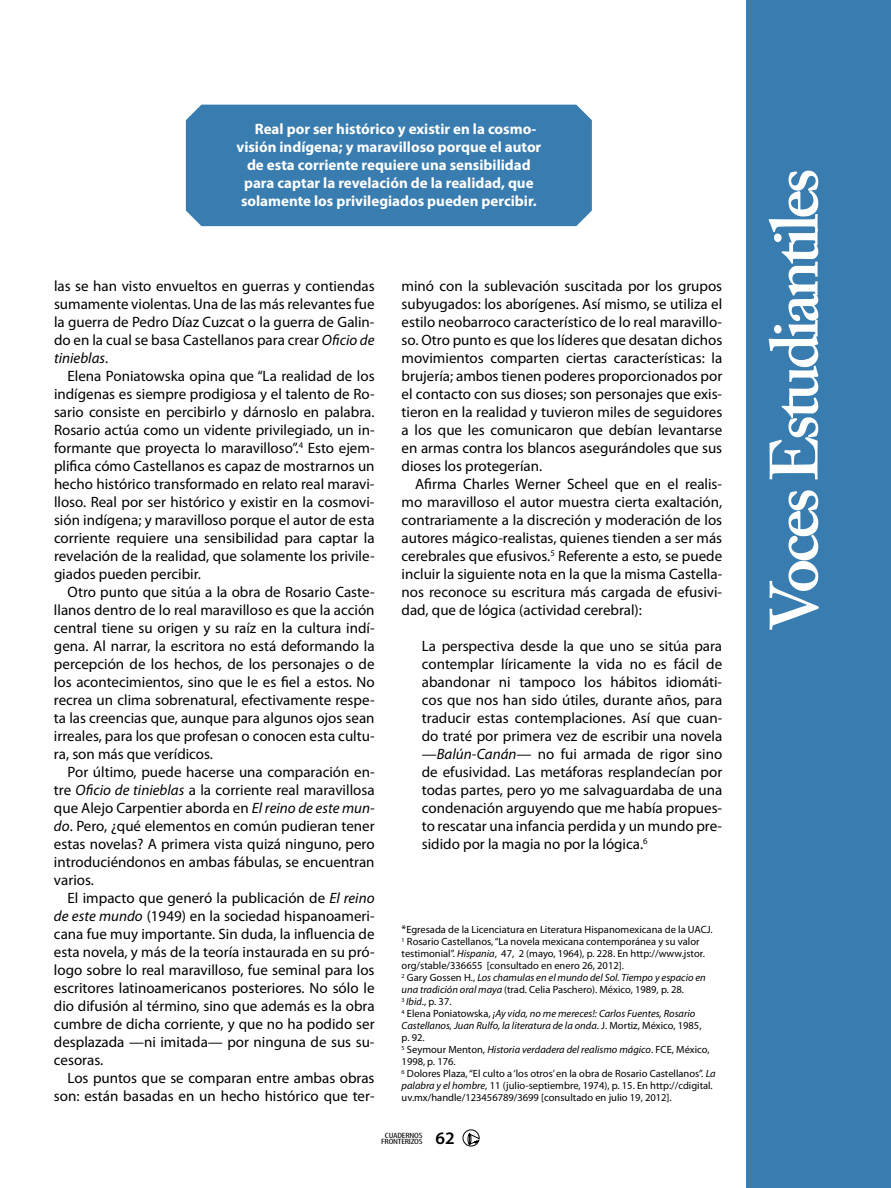
<style>
.page{position:relative;width:891px;height:1188px;background:#fff}
.page>*{position:absolute;margin:0;border:0;box-sizing:border-box;transform-origin:0 0}
.t1{font:600 67.5px "Adobe Caslon Pro";letter-spacing:-.06em;color:#fff}
.t2{font:600 17.7px "Myriad Pro";color:#000}
.t3{font:15px/18px "Myriad Pro";color:#000;text-align:justify}
.t4{font:700 15px "Myriad Pro";color:#fff}
.t5{font:10.5px/12px "Myriad Pro";color:#000}
.t6{font:condensed 7.65px/6px "Myriad Pro";letter-spacing:-.02em;color:#000;text-align:center;scale:1.37 1}
.s1{font-style:italic}
.s2{font-size:11.4px}
</style>
<div class="page">
<div style="left:747px;top:0;width:144px;height:1188px;background:#397db0"></div>
<div style="left:186px;top:105px;width:406px;height:121px;background:#397db0"></div>
<svg style="left:463px;top:1129px;width:17px;height:17px"></svg>
<p class="t4" style="left:255px;top:119px;width:283px">Real por ser histórico y existir en la cosmo-</p>
<p class="t4" style="left:236px;top:137px;width:306px">visión indígena; y maravilloso porque el autor</p>
<p class="t4" style="left:247px;top:155px;width:285px">de esta corriente requiere una sensibilidad</p>
<p class="t4" style="left:244px;top:173px;width:291px">para captar la revelación de la realidad, que</p>
<p class="t4" style="left:241px;top:191px;width:297px">solamente los privilegiados pueden percibir.</p>
<p class="t3" style="left:54px;top:277px;width:322px">las se han visto envueltos en guerras y contiendas sumamente violentas. Una de las más relevantes fue la guerra de Pedro Díaz Cuzcat o la guerra de Galin&shy;do en la cual se basa Castellanos para crear <span class="s1">Oficio de tinieblas</span>.</p>
<p class="t3" style="left:54px;top:367px;width:322px;text-indent:14px">Elena Poniatowska opina que “La realidad de los indígenas es siempre prodigiosa y el talento de Ro&shy;sario consiste en percibirlo y dárnoslo en palabra.<br>Rosario actúa como un vidente privilegiado, un in&shy;formante que proyecta lo maravilloso”.<sup>4</sup> Esto ejem&shy;plifica cómo Castellanos es capaz de mostrarnos un hecho histórico transformado en relato real maravi&shy;lloso. Real por ser histórico y existir en la cosmovi&shy;sión indígena; y maravilloso porque el autor de esta corriente requiere una sensibilidad para captar la revelación de la realidad, que solamente los privile&shy;giados pueden percibir.</p>
<p class="t3" style="left:54px;top:583px;width:322px;text-indent:14px">Otro punto que sitúa a la obra de Rosario Caste&shy;llanos dentro de lo real maravilloso es que la acción central tiene su origen y su raíz en la cultura indí&shy;gena. Al narrar, la escritora no está deformando la percepción de los hechos, de los personajes o de los acontecimientos, sino que le es fiel a estos. No recrea un clima sobrenatural, efectivamente respe&shy;ta las creencias que, aunque para algunos ojos sean irreales, para los que profesan o conocen esta cultu&shy;ra, son más que verídicos.</p>
<p class="t3" style="left:54px;top:763px;width:322px;text-indent:13px">Por último, puede hacerse una comparación en&shy;tre <span class="s1">Oficio de tinieblas</span> a la corriente real maravillosa que Alejo Carpentier aborda en <span class="s1">El reino de este mun&shy;do</span>. Pero, ¿qué elementos en común pudieran tener estas novelas? A primera vista quizá ninguno, pero introduciéndonos en ambas fábulas, se encuentran varios.</p>
<p class="t3" style="left:54px;top:889px;width:322px;text-indent:13px">El impacto que generó la publicación de <span class="s1">El reino de este mundo</span> (1949) en la sociedad hispanoameri&shy;cana fue muy importante. Sin duda, la influencia de esta novela, y más de la teoría instaurada en su pró&shy;logo sobre lo real maravilloso, fue seminal para los escritores latinoamericanos posteriores. No sólo le dio difusión al término, sino que además es la obra cumbre de dicha corriente, y que no ha podido ser desplazada —ni imitada— por ninguna de sus su&shy;cesoras.</p>
<p class="t3" style="left:54px;top:1069px;width:322px;text-align:right">Los puntos que se comparan entre ambas obras son: están basadas en un hecho histórico que ter-</p>
<p class="t3" style="left:402px;top:277px;width:322px">minó con la sublevación suscitada por los grupos subyugados: los aborígenes. Así mismo, se utiliza el estilo neobarroco característico de lo real maravillo&shy;so. Otro punto es que los líderes que desatan dichos movimientos comparten ciertas características: la brujería; ambos tienen poderes proporcionados por el contacto con sus dioses; son personajes que exis&shy;tieron en la realidad y tuvieron miles de seguidores a los que les comunicaron que debían levantarse en armas contra los blancos asegurándoles que sus dioses los protegerían.</p>
<p class="t3" style="left:402px;top:475px;width:322px;text-indent:14px">Afirma Charles Werner Scheel que en el realis&shy;mo maravilloso el autor muestra cierta exaltación, contrariamente a la discreción y moderación de los autores mágico-realistas, quienes tienden a ser más cerebrales que efusivos.<sup>5</sup> Referente a esto, se puede incluir la siguiente nota en la que la misma Castella&shy;nos reconoce su escritura más cargada de efusivi&shy;dad, que de lógica (actividad cerebral):</p>
<p class="t3" style="left:422px;top:637px;width:302px">La perspectiva desde la que uno se sitúa para contemplar líricamente la vida no es fácil de abandonar ni tampoco los hábitos idiomáti&shy;cos que nos han sido útiles, durante años, para traducir estas contemplaciones. Así que cuan&shy;do traté por primera vez de escribir una novela —<span class="s1">Balún-Canán—</span> no fui armada de rigor sino de efusividad. Las metáforas resplandecían por todas partes, pero yo me salvaguardaba de una condenación arguyendo que me había propues&shy;to rescatar una infancia perdida y un mundo pre&shy;sidido por la magia no por la lógica.<sup>6</sup></p>
<p class="t5" style="left:402px;top:924px;width:316px"><span class="s2">*</span>Egresada de la Licenciatura en Literatura Hispanomexicana de la UACJ.<br><sup>1</sup> Rosario Castellanos, “La novela mexicana contemporánea y su valor testimonial”. <span class="s1">Hispania</span>, 47, 2 (mayo, 1964), p. 228. En http://www.jstor. org/stable/336655 [consultado en enero 26, 2012].<br><sup>2</sup> Gary Gossen H., <span class="s1">Los chamulas en el mundo del Sol. Tiempo y espacio en una tradición oral maya</span> (trad. Celia Paschero). México, 1989, p. 28.<br><sup>3</sup> <span class="s1">Ibid</span>., p. 37.<br><sup>4</sup> Elena Poniatowska, <span class="s1">¡Ay vida, no me mereces!: Carlos Fuentes, Rosario Castellanos, Juan Rulfo, la literatura de la onda</span>. J. Mortiz, México, 1985,<br>p. 92.<br><sup>5</sup> Seymour Menton, <span class="s1">Historia verdadera del realismo mágico</span>. FCE, México, 1998, p. 176.<br><sup>6</sup> Dolores Plaza, “El culto a ‘los otros’ en la obra de Rosario Castellanos”. <span class="s1">La palabra y el hombre</span>, 11 (julio-septiembre, 1974), p. 15. En http://cdigital. uv.mx/handle/123456789/3699 [consultado en julio 19, 2012].</p>
<p class="t6" style="left:381px;top:1132px;width:32px">CUADERNOS<br>FRONTERIZOS</p>
<p class="t2" style="left:435px;top:1127px;width:21px">62</p>
<h1 class="t1" style="left:755px;top:631px;width:464px;rotate:-90deg">Voces Estudiantiles</h1>
</div>
